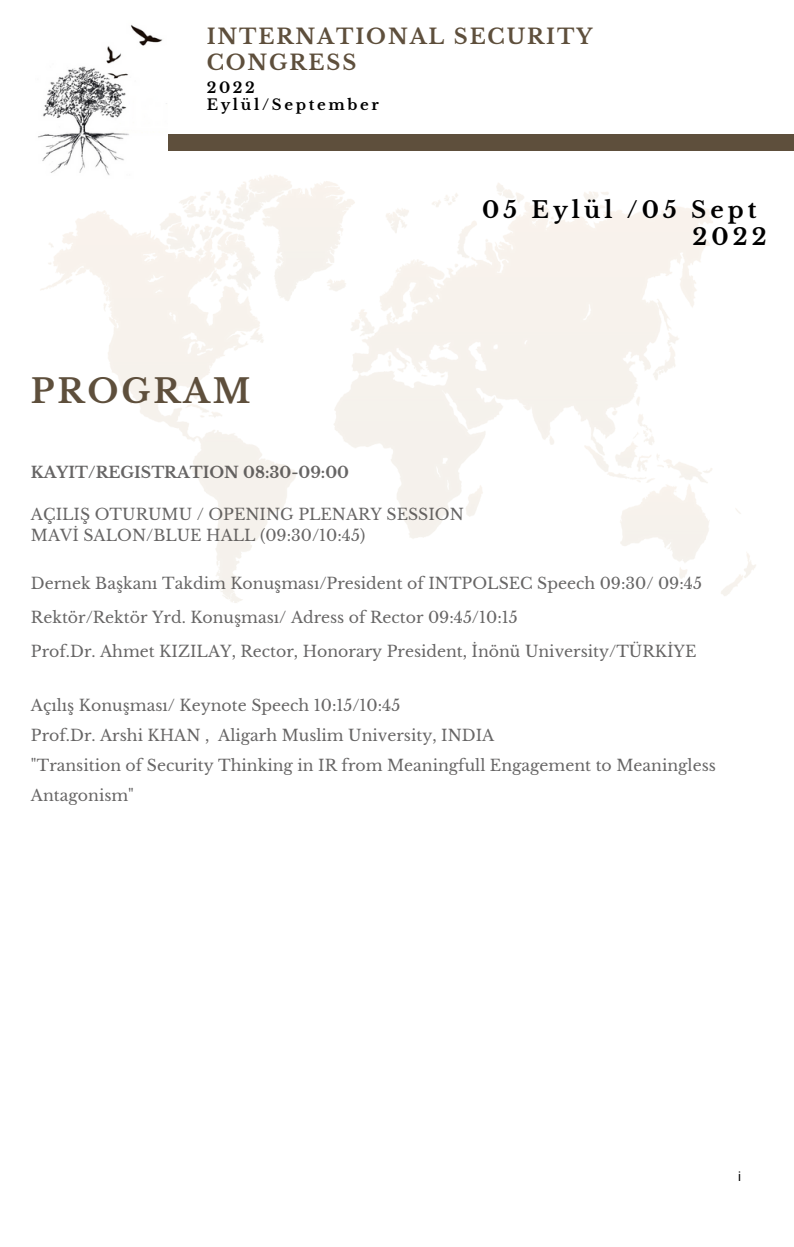
<style>
.page{position:relative;width:794px;height:1247px;background:#fff}
.page>*{position:absolute;margin:0;border:0;box-sizing:border-box;transform-origin:0 0}
.t1{font:700 33px "Libre Baskerville";letter-spacing:.09em;color:#5e4f3c}
.t2{font:700 22.8px/27px "Libre Baskerville";letter-spacing:.18em;color:#000}
.t3{font:700 21px/25.6px "Libre Baskerville";letter-spacing:.09em;color:#5e4f3c}
.t4{font:15.6px/30px "Libre Baskerville";color:#131111}
.t5{font:700 15.6px "Libre Baskerville";color:#131111}
.t6{font:700 14.8px/17.4px "Libre Baskerville";letter-spacing:.18em;color:#000}
.t7{font:13.2px "Arimo";color:#000}
</style>
<div class="page">
<div style="left:142px;top:134px;width:652px;height:17px;background:#5e4f3c"></div>
<img style="left:38px;top:24px;width:129px;height:152px">
<h3 class="t3" style="left:207px;top:24px;width:387px">INTERNATIONAL SECURITY<br>CONGRESS</h3>
<p class="t6" style="left:207px;top:79px;width:174px">2022<br>Eylül/September</p>
<h1 class="t1" style="left:31px;top:371px;width:221px">PROGRAM</h1>
<h2 class="t2" style="left:692px;top:197px;width:76px;text-indent:-210px">05 Eylül /05 Sept<br>2022</h2>
<p class="t5" style="left:31px;top:463px;width:319px">KAYIT/REGISTRATION 08:30-09:00</p>
<p class="t4" style="left:31px;top:504px;width:434px;line-height:21px">AÇILIŞ OTURUMU / OPENING PLENARY SESSION<br>MAVİ SALON/BLUE HALL (09:30/10:45)</p>
<p class="t4" style="left:31px;top:566px;width:672px;line-height:34px">Dernek Başkanı Takdim Konuşması/President of INTPOLSEC Speech 09:30/ 09:45<br>Rektör/Rektör Yrd. Konuşması/ Adress of Rector 09:45/10:15<br>Prof.Dr. Ahmet KIZILAY, Rector, Honorary President, İnönü University/TÜRKİYE</p>
<p class="t4" style="left:31px;top:690px;width:686px">Açılış Konuşması/ Keynote Speech 10:15/10:45<br>Prof.Dr. Arshi KHAN , Aligarh Muslim University, INDIA<br>"Transition of Security Thinking in IR from Meaningfull Engagement to Meaningless Antagonism"</p>
<p class="t7" style="left:738px;top:1169px;width:4px">i</p>
</div>
